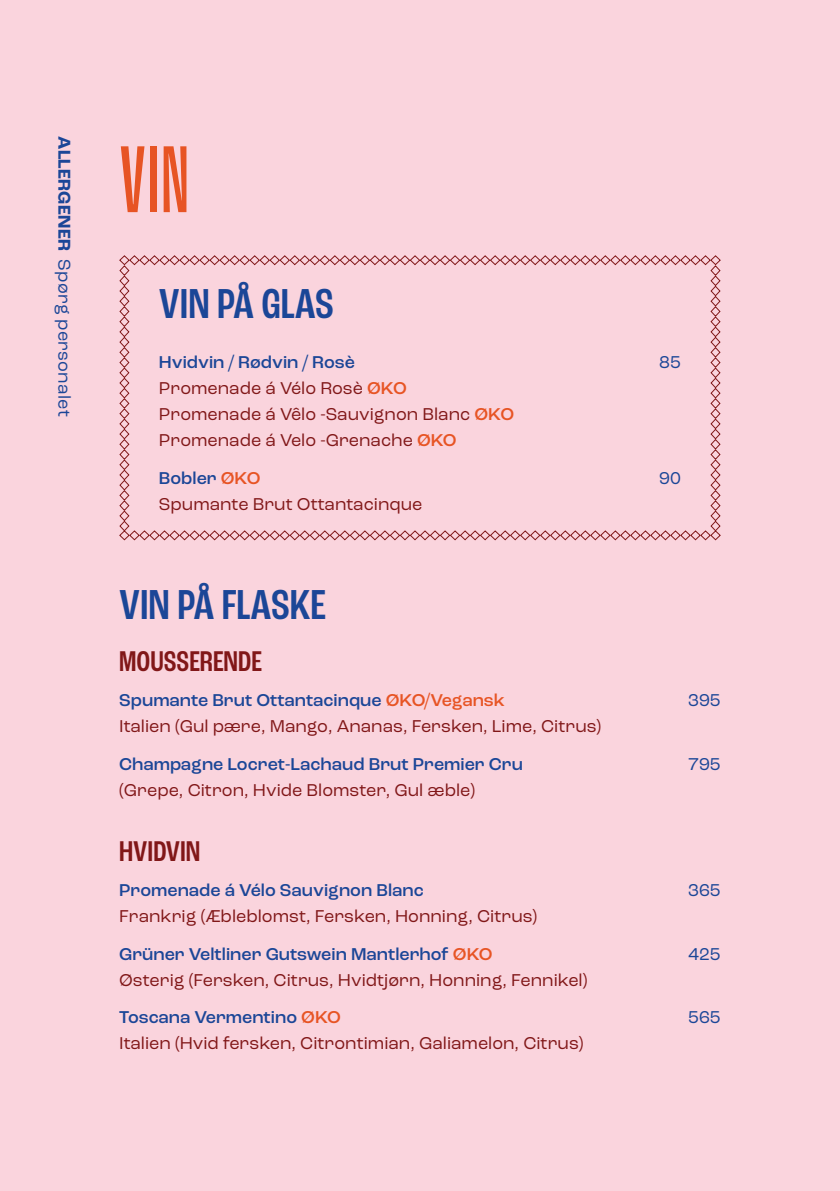
<style>
.page{position:relative;width:840px;height:1191px;background:#fff}
.page>*{position:absolute;margin:0;border:0;box-sizing:border-box;transform-origin:0 0}
.t1{font:extra-condensed 100px "Roc Grotesk";color:#e75424}
.t2{font:500 condensed 44px "Roc Grotesk";color:#1b4697}
.t3{font:500 condensed 30px "Roc Grotesk";color:#811718}
.t4{font:18px/26px "Roc Grotesk";color:#811718}
.t5{font:500 18px "Roc Grotesk";color:#1b4697}
.t6{font:18px "Roc Grotesk";color:#1b4697}
.s1{font-weight:700}
.s2{font-weight:500;color:#e75424}
.s3{color:#e75424}
.s4{font-weight:500;color:#1b4697}
</style>
<div class="page">
<div style="left:0;top:0;width:839px;height:1191px;background:#fad4dd"></div>
<svg style="left:119px;top:255px;width:602px;height:286px"></svg>
<p class="t6" style="left:75px;top:136px;width:282px;rotate:90deg"><span class="s1">ALLERGENER</span> Spørg personalet</p>
<h1 class="t1" style="left:119px;top:124px;width:72px">VIN</h1>
<h2 class="t2" style="left:159px;top:278px;width:176px">VIN PÅ GLAS</h2>
<p class="t5" style="left:159px;top:351px;width:197px">Hvidvin / Rødvin / Rosè</p>
<p class="t6" style="left:659px;top:351px;width:23px">85</p>
<p class="t4" style="left:159px;top:375px;width:356px">Promenade á Vélo Rosè <span class="s2">ØKO<br></span>Promenade á Vêlo -Sauvignon Blanc <span class="s2">ØKO<br></span>Promenade á Velo -Grenache <span class="s2">ØKO</span></p>
<p class="t5" style="left:159px;top:466px;width:103px">Bobler <span class="s3">ØKO</span></p>
<p class="t6" style="left:659px;top:467px;width:23px">90</p>
<p class="t4" style="left:159px;top:490px;width:265px">Spumante Brut Ottantacinque</p>
<h2 class="t2" style="left:119px;top:579px;width:208px">VIN PÅ FLASKE</h2>
<h3 class="t3" style="left:119px;top:643px;width:144px">MOUSSERENDE</h3>
<p class="t5" style="left:119px;top:689px;width:387px">Spumante Brut Ottantacinque <span class="s3">ØKO/Vegansk</span></p>
<p class="t6" style="left:687px;top:689px;width:34px">395</p>
<p class="t4" style="left:119px;top:713px;width:483px">Italien (Gul pære, Mango, Ananas, Fersken, Lime, Citrus)</p>
<p class="t5" style="left:119px;top:752px;width:405px">Champagne Locret-Lachaud Brut Premier Cru</p>
<p class="t6" style="left:687px;top:753px;width:34px">795</p>
<p class="t4" style="left:119px;top:776px;width:357px">(Grepe, Citron, Hvide Blomster, Gul æble)</p>
<h3 class="t3" style="left:119px;top:833px;width:83px">HVIDVIN</h3>
<p class="t5" style="left:119px;top:879px;width:306px">Promenade á Vélo Sauvignon Blanc</p>
<p class="t6" style="left:687px;top:879px;width:34px">365</p>
<p class="t4" style="left:119px;top:897px;width:419px;line-height:37.4px">Frankrig (Æbleblomst, Fersken, Honning, Citrus)<br><span class="s4">Grüner Veltliner Gutswein Mantlerhof</span> <span class="s2">ØKO</span></p>
<p class="t6" style="left:687px;top:943px;width:34px">425</p>
<p class="t4" style="left:119px;top:961px;width:469px;line-height:37.4px">Østerig (Fersken, Citrus, Hvidtjørn, Honning, Fennikel)<br><span class="s4">Toscana Vermentino</span> <span class="s2">ØKO</span></p>
<p class="t4" style="left:119px;top:1030px;width:465px">Italien (Hvid fersken, Citrontimian, Galiamelon, Citrus)</p>
<p class="t6" style="left:687px;top:1006px;width:34px">565</p>
</div>
